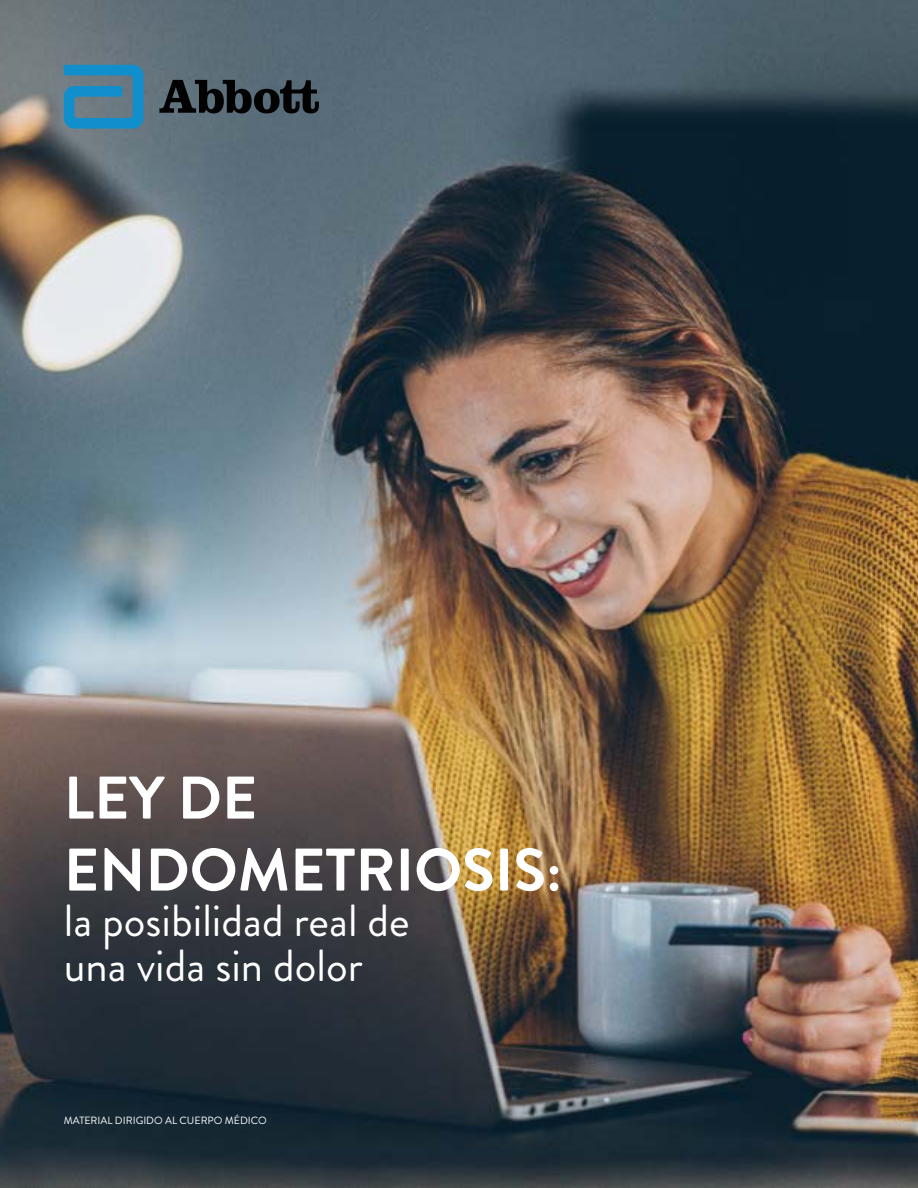
<style>
.page{position:relative;width:918px;height:1188px;background:#fff}
.page>*{position:absolute;margin:0;border:0;box-sizing:border-box;transform-origin:0 0}
.t1{font:700 60px/72px "Brandon Grotesque";color:#fff}
.t2{font:45px/45px "Brandon Grotesque";color:#fff}
.t3{font:10.5px "Brandon Grotesque";color:#fff}
</style>
<div class="page">
<img style="left:0;top:0;width:918px;height:1188px">
<svg style="left:64px;top:65px;width:80px;height:64px"></svg>
<svg style="left:159px;top:80px;width:160px;height:33px"></svg>
<h1 class="t1" style="left:64px;top:763px;width:500px">LEY DE<br>ENDOMETRIOSIS:</h1>
<p class="t2" style="left:64px;top:898px;width:348px">la posibilidad real de una vida sin dolor</p>
<p class="t3" style="left:64px;top:1113px;width:205px">MATERIAL DIRIGIDO AL CUERPO MÉDICO</p>
</div>
